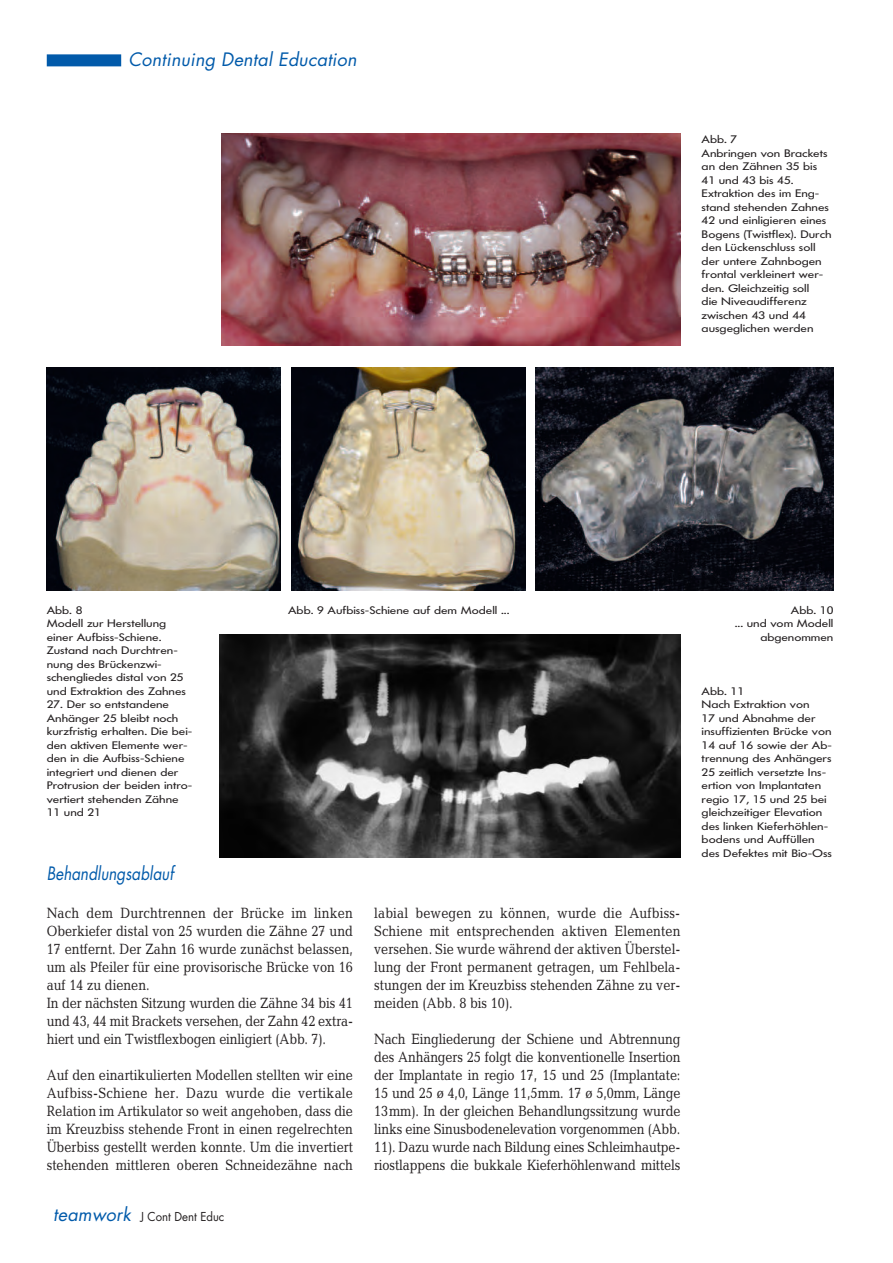
<style>
.page{position:relative;width:893px;height:1263px;background:#fff}
.page>*{position:absolute;margin:0;border:0;box-sizing:border-box;transform-origin:0 0}
.t1{font:italic 18px "Futura";letter-spacing:.01em;color:#015aaa}
.t2{font:italic 18px "Futura";letter-spacing:.01em;color:#015aaa;scale:.85 1}
.t3{font:15px/18px "Candida";color:#231f20;text-align:justify;scale:.85 1}
.t4{font:12px "Futura";color:#231f20;scale:.95 1}
.t5{font:10.8px/13.5px "Futura BQ";color:#231f20;scale:1.25 1}
.s1{font-style:italic;font-size:18px;color:#015aaa}
</style>
<div class="page">
<div style="left:47px;top:54px;width:74px;height:12px;background:#015aaa"></div>
<img style="left:221px;top:133px;width:459px;height:213px">
<img style="left:536px;top:368px;width:297px;height:222px">
<img style="left:291px;top:368px;width:234px;height:222px">
<img style="left:219px;top:635px;width:461px;height:222px">
<img style="left:47px;top:368px;width:234px;height:222px">
<p class="t1" style="left:128px;top:51px;width:230px">Continuing Dental Education</p>
<p class="t5" style="left:702px;top:133px;width:105px">Abb. 7<br>Anbringen von Brackets an den Zähnen 35 bis<br>41 und 43 bis 45.<br>Extraktion des im Eng&shy;stand stehenden Zahnes<br>42 und einligieren eines<br>Bogens (Twistflex). Durch den Lückenschluss soll der untere Zahnbogen frontal verkleinert wer&shy;den. Gleichzeitig soll<br>die Niveaudifferenz zwischen 43 und 44 ausgeglichen werden</p>
<p class="t5" style="left:47px;top:603px;width:113px">Abb. 8<br>Modell zur Herstellung einer Aufbiss-Schiene.<br>Zustand nach Durchtren&shy;nung des Brückenzwi&shy;schengliedes distal von 25 und Extraktion des Zahnes</p>
<p class="t5" style="left:47px;top:698px;width:118px">27. Der so entstandene<br>Anhänger 25 bleibt noch kurzfristig erhalten. Die bei&shy;den aktiven Elemente wer&shy;den in die Aufbiss-Schiene integriert und dienen der<br>Protrusion der beiden intro&shy;vertiert stehenden Zähne<br>11 und 21</p>
<p class="t5" style="left:288px;top:603px;width:179px">Abb. 9 Aufbiss-Schiene auf dem Modell ...</p>
<p class="t2" style="left:47px;top:865px;width:151px">Behandlungsablauf</p>
<p class="t3" style="left:47px;top:906px;width:362px;text-align:left">Nach dem Durchtrennen der Brücke im linken Oberkiefer distal von 25 wurden die Zähne 27 und 17 entfernt. Der Zahn 16 wurde zunächst belassen, um als Pfeiler für eine provisorische Brücke von 16 auf 14 zu dienen.<br>In der nächsten Sitzung wurden die Zähne 34 bis 41 und 43, 44 mit Brackets versehen, der Zahn 42 extra&shy;hiert und ein Twistflexbogen einligiert (Abb. 7).</p>
<p class="t3" style="left:47px;top:1068px;width:362px">Auf den einartikulierten Modellen stellten wir eine Aufbiss-Schiene her. Dazu wurde die vertikale Relation im Artikulator so weit angehoben, dass die im Kreuzbiss stehende Front in einen regelrechten Überbiss gestellt werden konnte. Um die invertiert stehenden mittleren oberen Schneidezähne nach</p>
<p class="t4" style="left:53px;top:1211px;width:181px"><span class="s1">teamwork</span> J Cont Dent Educ</p>
<p class="t3" style="left:374px;top:906px;width:362px">labial bewegen zu können, wurde die Aufbiss-Schiene mit entsprechenden aktiven Elementen versehen. Sie wurde während der aktiven Überstel&shy;lung der Front permanent getragen, um Fehlbela&shy;stungen der im Kreuzbiss stehenden Zähne zu ver&shy;meiden (Abb. 8 bis 10).</p>
<p class="t3" style="left:374px;top:1032px;width:362px">Nach Eingliederung der Schiene und Abtrennung des Anhängers 25 folgt die konventionelle Insertion der Implantate in regio 17, 15 und 25 (Implantate:<br>15 und 25 ø 4,0, Länge 11,5mm. 17 ø 5,0mm, Länge 13mm). In der gleichen Behandlungssitzung wurde links eine Sinusbodenelevation vorgenommen (Abb.<br>11). Dazu wurde nach Bildung eines Schleimhautpe&shy;riostlappens die bukkale Kieferhöhlenwand mittels</p>
<p class="t5" style="left:735px;top:603px;width:80px;text-align:right">Abb. 10<br>... und vom Modell abgenommen</p>
<p class="t5" style="left:702px;top:684px;width:106px">Abb. 11<br>Nach Extraktion von<br>17 und Abnahme der insuffizienten Brücke von<br>14 auf 16 sowie der Ab - trennung des Anhängers<br>25 zeitlich versetzte Ins&shy;ertion von Implantaten regio 17, 15 und 25 bei gleichzeitiger Elevation des linken Kieferhöhlen&shy;bodens und Auffüllen des Defektes mit Bio-Oss</p>
</div>
